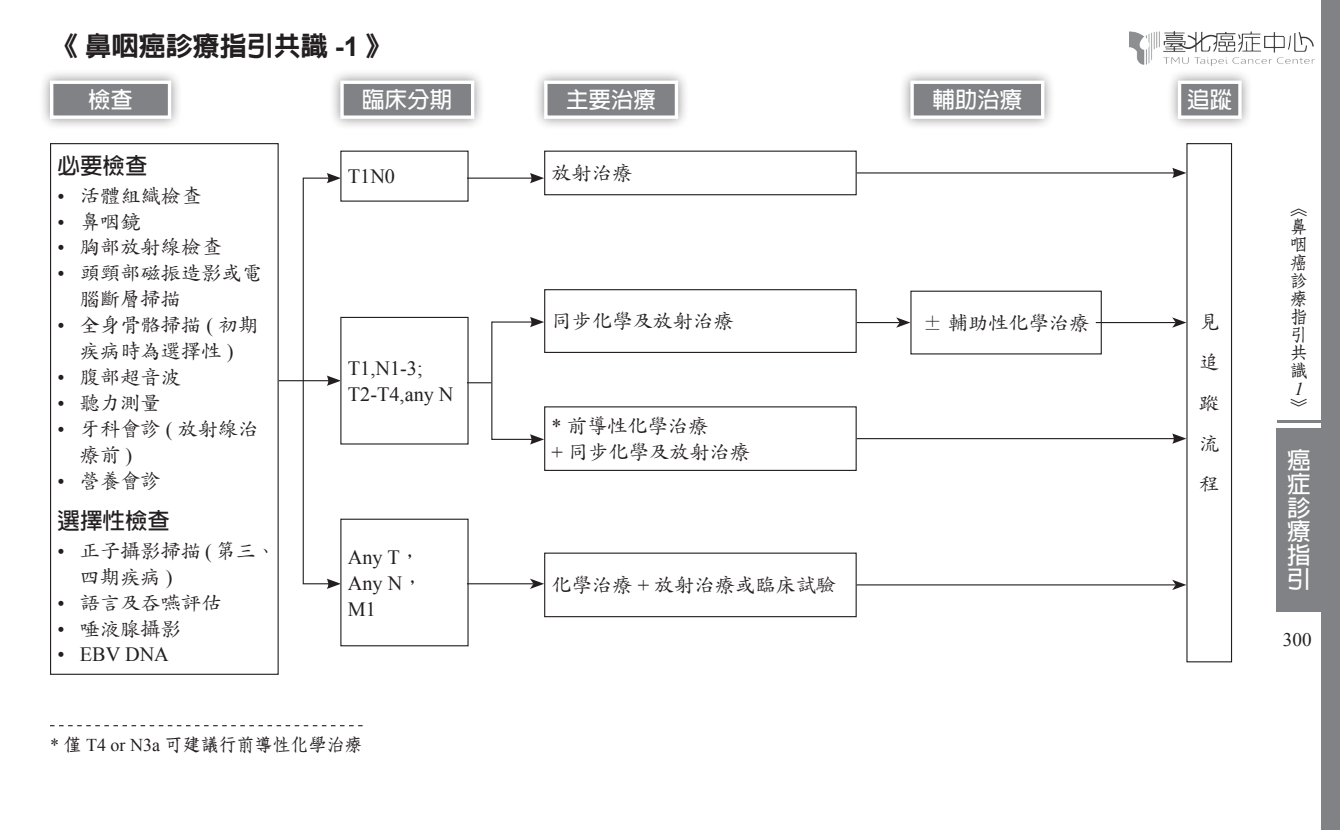
<style>
.page{position:relative;width:1340px;height:830px;background:#fff}
.page>*{position:absolute;margin:0;border:0;box-sizing:border-box;transform-origin:0 0}
.t1{font:800 27px "AR Hei B5";color:#231f20}
.t2{font:700 23.62px/23.6px "AR Hei B5";color:#fff;text-align:justify}
.t3{font:700 22.5px "AR Hei B5";color:#fff}
.t4{font:700 22.5px "AR Hei B5";color:#231f20}
.t5{font:20.25px/25.9px "DF Kai Shu Std W5";color:#231f20}
.t6{font:20.25px/25.9px "Times New Roman";color:#231f20}
.t7{font:19.12px "Times New Roman";color:#231f20}
.t8{font:18px/18px "DF Fang Song Std W6";color:#231f20}
.t9{font:italic 18px "Times New Roman";color:#231f20}
.s1{font-family:"Arial";font-weight:700}
.s2{font-family:"Times New Roman"}
.s3{font-family:"DF Kai Shu Std W5"}
</style>
<div class="page">
<div style="left:1320px;top:0;width:19px;height:829px;background:#808285"></div>
<div style="left:1276px;top:427px;width:47px;height:184px;background:#808285"></div>
<hr style="left:1276px;top:420px;width:47px;height:3px;background:#808285">
<img style="left:1129px;top:31px;width:185px;height:34px">
<div style="left:38px;top:69px;width:145px;height:61px;background:#231f20;opacity:.5"></div>
<div style="left:50px;top:80px;width:121px;height:39px;background:#808285;border:3px solid #fff"></div>
<div style="left:329px;top:69px;width:157px;height:61px;background:#231f20;opacity:.5"></div>
<div style="left:340px;top:80px;width:134px;height:39px;background:#808285;border:3px solid #fff"></div>
<div style="left:532px;top:69px;width:157px;height:61px;background:#231f20;opacity:.5"></div>
<div style="left:544px;top:80px;width:134px;height:39px;background:#808285;border:3px solid #fff"></div>
<div style="left:898px;top:69px;width:158px;height:61px;background:#231f20;opacity:.5"></div>
<div style="left:910px;top:80px;width:134px;height:39px;background:#808285;border:3px solid #fff"></div>
<div style="left:1166px;top:69px;width:86px;height:61px;background:#231f20;opacity:.5"></div>
<div style="left:1177px;top:80px;width:64px;height:39px;background:#808285;border:3px solid #fff"></div>
<div style="left:1186px;top:143px;width:46px;height:519px;border:1px solid #231f20"></div>
<hr style="left:856px;top:172px;width:319px;height:1px;background:#231f20">
<svg style="left:1172px;top:168px;width:14px;height:10px"></svg>
<hr style="left:856px;top:438px;width:319px;height:1px;background:#231f20">
<svg style="left:1172px;top:433px;width:14px;height:10px"></svg>
<hr style="left:279px;top:380px;width:51px;height:1px;background:#231f20">
<svg style="left:327px;top:375px;width:13px;height:10px"></svg>
<div style="left:303px;top:177px;width:28px;height:407px;border:1px solid #231f20"></div>
<svg style="left:327px;top:173px;width:13px;height:10px"></svg>
<svg style="left:327px;top:578px;width:13px;height:10px"></svg>
<div style="left:544px;top:150px;width:312px;height:45px;border:1px solid #231f20"></div>
<div style="left:910px;top:290px;width:191px;height:64px;border:1px solid #231f20"></div>
<div style="left:544px;top:289px;width:312px;height:64px;border:1px solid #231f20"></div>
<div style="left:544px;top:552px;width:312px;height:65px;border:1px solid #231f20"></div>
<div style="left:340px;top:518px;width:128px;height:128px;border:1px solid #231f20"></div>
<hr style="left:467px;top:177px;width:66px;height:2px;background:#231f20">
<svg style="left:530px;top:173px;width:14px;height:10px"></svg>
<hr style="left:467px;top:583px;width:66px;height:1px;background:#231f20">
<svg style="left:530px;top:578px;width:14px;height:10px"></svg>
<svg style="left:467px;top:382px;width:24px;height:1px"></svg>
<svg style="left:530px;top:317px;width:14px;height:10px"></svg>
<svg style="left:530px;top:434px;width:14px;height:10px"></svg>
<hr style="left:856px;top:322px;width:43px;height:1px;background:#231f20">
<svg style="left:896px;top:317px;width:14px;height:10px"></svg>
<hr style="left:1095px;top:322px;width:80px;height:1px;background:#231f20">
<svg style="left:1172px;top:317px;width:14px;height:10px"></svg>
<hr style="left:856px;top:584px;width:319px;height:1px;background:#231f20">
<svg style="left:1172px;top:579px;width:14px;height:10px"></svg>
<svg style="left:50px;top:725px;width:312px;height:1px"></svg>
<div style="left:50px;top:143px;width:229px;height:531px;border:1px solid #231f20"></div>
<h1 class="t1" style="left:51px;top:32px;width:343px">《鼻咽癌診療指引共識 <span class="s1">-1</span> 》</h1>
<p class="t3" style="left:88px;top:88px;width:46px">檢查</p>
<p class="t3" style="left:362px;top:88px;width:91px">臨床分期</p>
<p class="t3" style="left:566px;top:88px;width:92px">主要治療</p>
<p class="t3" style="left:932px;top:88px;width:91px">輔助治療</p>
<p class="t3" style="left:1187px;top:88px;width:46px">追蹤</p>
<p class="t4" style="left:57px;top:154px;width:92px">必要檢查</p>
<p class="t5" style="left:57px;top:182px;width:145px"><span class="s2">•</span> 活體組織檢查</p>
<p class="t5" style="left:57px;top:208px;width:85px"><span class="s2">•</span> 鼻咽鏡</p>
<p class="t5" style="left:57px;top:234px;width:166px"><span class="s2">•</span> 胸部放射線檢查</p>
<p class="t5" style="left:80px;top:260px;width:184px;text-indent:-22px"><span class="s2">•</span> 頭頸部磁振造影或電腦斷層掃描</p>
<p class="t5" style="left:57px;top:311px;width:203px;text-align:center"><span class="s2">•</span> 全身骨骼掃描 <span class="s2">(</span> 初期疾病時為選擇性 <span class="s2">)</span></p>
<p class="t5" style="left:57px;top:363px;width:125px"><span class="s2">•</span> 腹部超音波</p>
<p class="t5" style="left:57px;top:389px;width:105px"><span class="s2">•</span> 聽力測量</p>
<p class="t5" style="left:80px;top:415px;width:180px;text-indent:-22px"><span class="s2">•</span> 牙科會診 <span class="s2">(</span> 放射線治療前<span class="s2">)</span></p>
<p class="t5" style="left:57px;top:467px;width:105px"><span class="s2">•</span> 營養會診</p>
<p class="t4" style="left:57px;top:508px;width:114px">選擇性檢查</p>
<p class="t5" style="left:80px;top:537px;width:198px;text-indent:-22px"><span class="s2">•</span> 正子攝影掃描 <span class="s2">(</span> 第三、四期疾病 <span class="s2">)</span></p>
<p class="t5" style="left:57px;top:588px;width:166px"><span class="s2">•</span> 語言及吞嚥評估</p>
<p class="t5" style="left:57px;top:614px;width:125px"><span class="s2">•</span> 唾液腺攝影</p>
<p class="t6" style="left:57px;top:641px;width:113px">• EBV DNA</p>
<p class="t6" style="left:348px;top:163px;width:49px">T1N0</p>
<p class="t5" style="left:551px;top:160px;width:83px">放射治療</p>
<p class="t6" style="left:348px;top:355px;width:107px">T1,N1-3;<br>T2-T4,any N</p>
<p class="t6" style="left:348px;top:543px;width:76px">Any T<span class="s3">，<br></span>Any N<span class="s3">，<br></span>M1</p>
<p class="t5" style="left:551px;top:307px;width:184px">同步化學及放射治療</p>
<p class="t5" style="left:922px;top:309px;width:169px">± 輔助性化學治療</p>
<p class="t5" style="left:551px;top:412px;width:200px"><span class="s2">*</span> 前導性化學治療<br><span class="s2">+</span> 同步化學及放射治療</p>
<p class="t5" style="left:551px;top:571px;width:286px">化學治療 <span class="s2">+</span> 放射治療或臨床試驗</p>
<p class="t8" style="left:50px;top:734px;width:314px"><span class="s2">*</span> 僅 <span class="s2">T4 or N3a</span> 可建議行前導性化學治療</p>
<p class="t5" style="left:1199px;top:301px;width:21px;line-height:40.5px;text-align:justify">見追蹤流程</p>
<p class="t8" style="left:1289px;top:199px;width:19px">《鼻咽癌診療指引共識</p>
<p class="t9" style="left:1294px;top:376px;width:10px">1</p>
<p class="t8" style="left:1289px;top:397px;width:19px">》</p>
<p class="t2" style="left:1286px;top:448px;width:24px">癌症診療指引</p>
<p class="t7" style="left:1282px;top:626px;width:30px">300</p>
</div>
